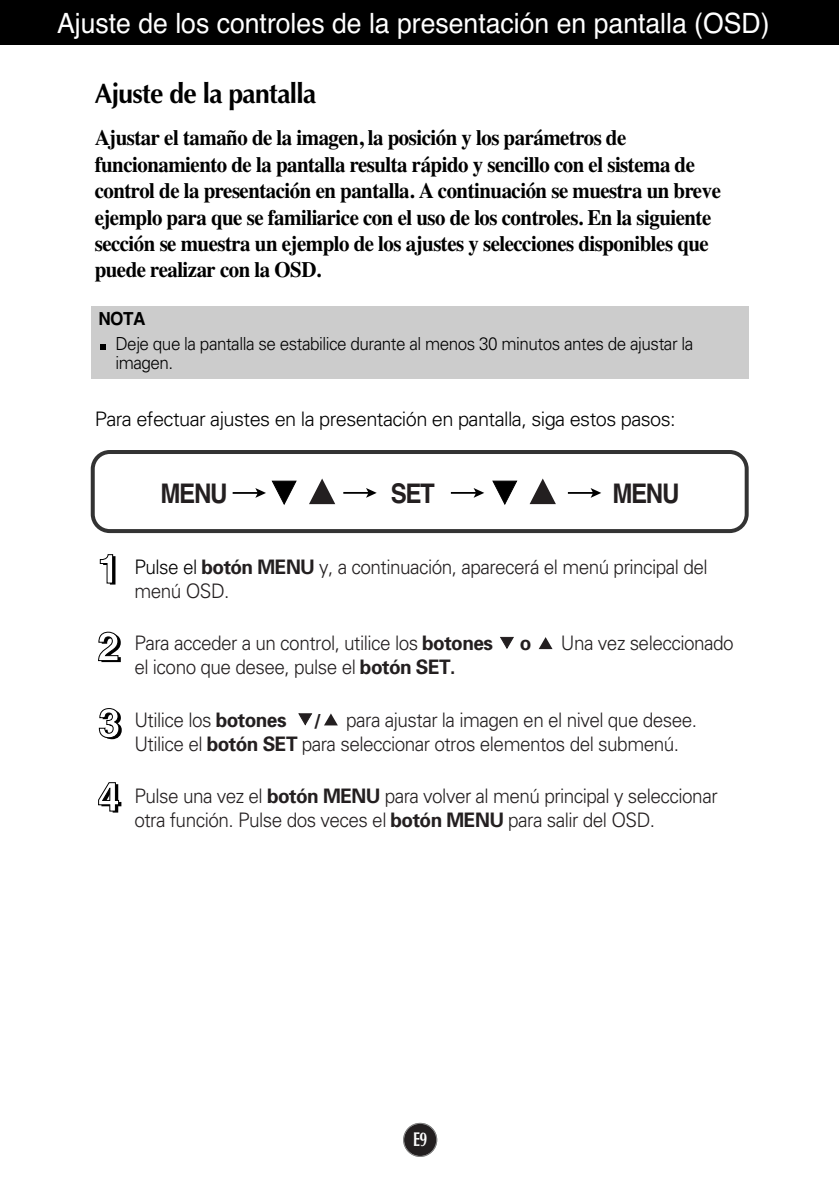
<style>
.page{position:relative;width:839px;height:1189px;background:#fff}
.page>*{position:absolute;margin:0;border:0;box-sizing:border-box;transform-origin:0 0}
.t1{font:28px "Helvetica";color:#fff;scale:.95 1}
.t2{font:700 28px "Optima";letter-spacing:-.03em;color:#000;scale:.95 1}
.t3{font:700 27px "Helvetica";letter-spacing:-.05em;color:#231f20;scale:.89 1}
.t4{font:700 22px/26.4px "Times";letter-spacing:-.025em;color:#000;scale:.95 1}
.t5{font:300 20px/24px "Univers";letter-spacing:-.03em;color:#231f20;scale:.95 1}
.t6{font:300 20px "Univers";letter-spacing:-.03em;color:#000}
.t7{font:700 20px "Optima";color:#fff;scale:.7 1}
.t8{font:700 20px "Univers";color:#231f20;scale:.95 1}
.t9{font:300 18px/19px "Univers";letter-spacing:-.03em;color:#000;scale:.95 1}
.t10{font:700 18px "Helvetica";color:#000;scale:.95 1}
.s1{color:#000}
.s2{font-weight:700}
.s3{font-weight:700;font-size:18px}
</style>
<div class="page">
<svg style="left:324px;top:713px;width:14px;height:12px"></svg>
<svg style="left:298px;top:713px;width:14px;height:12px"></svg>
<svg style="left:538px;top:637px;width:14px;height:12px"></svg>
<svg style="left:500px;top:636px;width:14px;height:13px"></svg>
<div style="left:404px;top:1124px;width:32px;height:32px;background:#231f20;border-radius:50%"></div>
<div style="left:403px;top:1123px;width:34px;height:34px;border:1px solid #808080;border-radius:50%"></div>
<div style="left:0;top:0;width:839px;height:45px;background:#000"></div>
<div style="left:91px;top:306px;width:657px;height:72px;background:#ccc"></div>
<svg style="left:100px;top:344px;width:6px;height:6px"></svg>
<hr style="left:233px;top:492px;width:25px;height:2px;background:#000">
<hr style="left:568px;top:492px;width:25px;height:2px;background:#000">
<svg style="left:590px;top:488px;width:11px;height:10px"></svg>
<hr style="left:343px;top:492px;width:26px;height:2px;background:#000">
<svg style="left:366px;top:488px;width:11px;height:10px"></svg>
<hr style="left:451px;top:492px;width:25px;height:2px;background:#000">
<svg style="left:473px;top:488px;width:11px;height:10px"></svg>
<svg style="left:255px;top:480px;width:42px;height:25px"></svg>
<svg style="left:309px;top:478px;width:26px;height:26px"></svg>
<svg style="left:492px;top:480px;width:25px;height:25px"></svg>
<svg style="left:529px;top:478px;width:27px;height:26px"></svg>
<div style="left:91px;top:450px;width:657px;height:83px;border:4px solid #333;border-radius:17px"></div>
<svg style="left:99px;top:554px;width:16px;height:30px"></svg>
<svg style="left:98px;top:631px;width:23px;height:31px"></svg>
<svg style="left:98px;top:708px;width:24px;height:31px"></svg>
<svg style="left:98px;top:782px;width:23px;height:30px"></svg>
<h1 class="t1" style="left:57px;top:13px;width:751px">Ajuste de los controles de la presentación en pantalla (OSD)</h1>
<h1 class="t2" style="left:95px;top:81px;width:235px">Ajuste de la pantalla</h1>
<p class="t4" style="left:95px;top:127px;width:660px">Ajustar el tamaño de la imagen, la posición y los parámetros de funcionamiento de la pantalla resulta rápido y sencillo con el sistema de control de la presentación en pantalla. A continuación se muestra un breve ejemplo para que se familiarice con el uso de los controles. En la siguiente sección se muestra un ejemplo de los ajustes y selecciones disponibles que puede realizar con la OSD.</p>
<p class="t10" style="left:98px;top:312px;width:51px">NOTA</p>
<p class="t9" style="left:115px;top:336px;width:610px">Deje que la pantalla se estabilice durante al menos 30 minutos antes de ajustar la imagen.</p>
<p class="t6" style="left:95px;top:411px;width:582px">Para efectuar ajustes en la presentación en pantalla, siga estos pasos:</p>
<h2 class="t3" style="left:390px;top:483px;width:51px">SET</h2>
<h2 class="t3" style="left:160px;top:484px;width:77px">MENU</h2>
<h2 class="t3" style="left:612px;top:484px;width:77px">MENU</h2>
<p class="t5" style="left:134px;top:556px;width:605px"><span class="s1">Pulse el</span> <span class="s2">botón MENU</span> y, a continuación, aparecerá el menú principal del menú OSD.</p>
<p class="t5" style="left:134px;top:633px;width:379px">Para acceder a un control, utilice los <span class="s2">botones</span></p>
<p class="t8" style="left:520px;top:636px;width:14px">o</p>
<p class="t5" style="left:561px;top:633px;width:183px">Una vez seleccionado</p>
<p class="t5" style="left:134px;top:657px;width:339px">el icono que desee, pulse el <span class="s2">botón SET.</span></p>
<p class="t5" style="left:134px;top:709px;width:162px">Utilice los <span class="s2">botones</span></p>
<p class="t5" style="left:134px;top:709px;width:594px;text-indent:179px"><span class="s3">/</span> para ajustar la imagen en el nivel que desee.<br>Utilice el <span class="s2">botón SET</span> para seleccionar otros elementos del submenú.</p>
<p class="t5" style="left:134px;top:785px;width:615px">Pulse una vez el <span class="s2">botón MENU</span> para volver al menú principal y seleccionar otra función. Pulse dos veces el <span class="s2">botón MENU</span> para salir del OSD.</p>
<p class="t7" style="left:413px;top:1131px;width:22px">E9</p>
</div>
